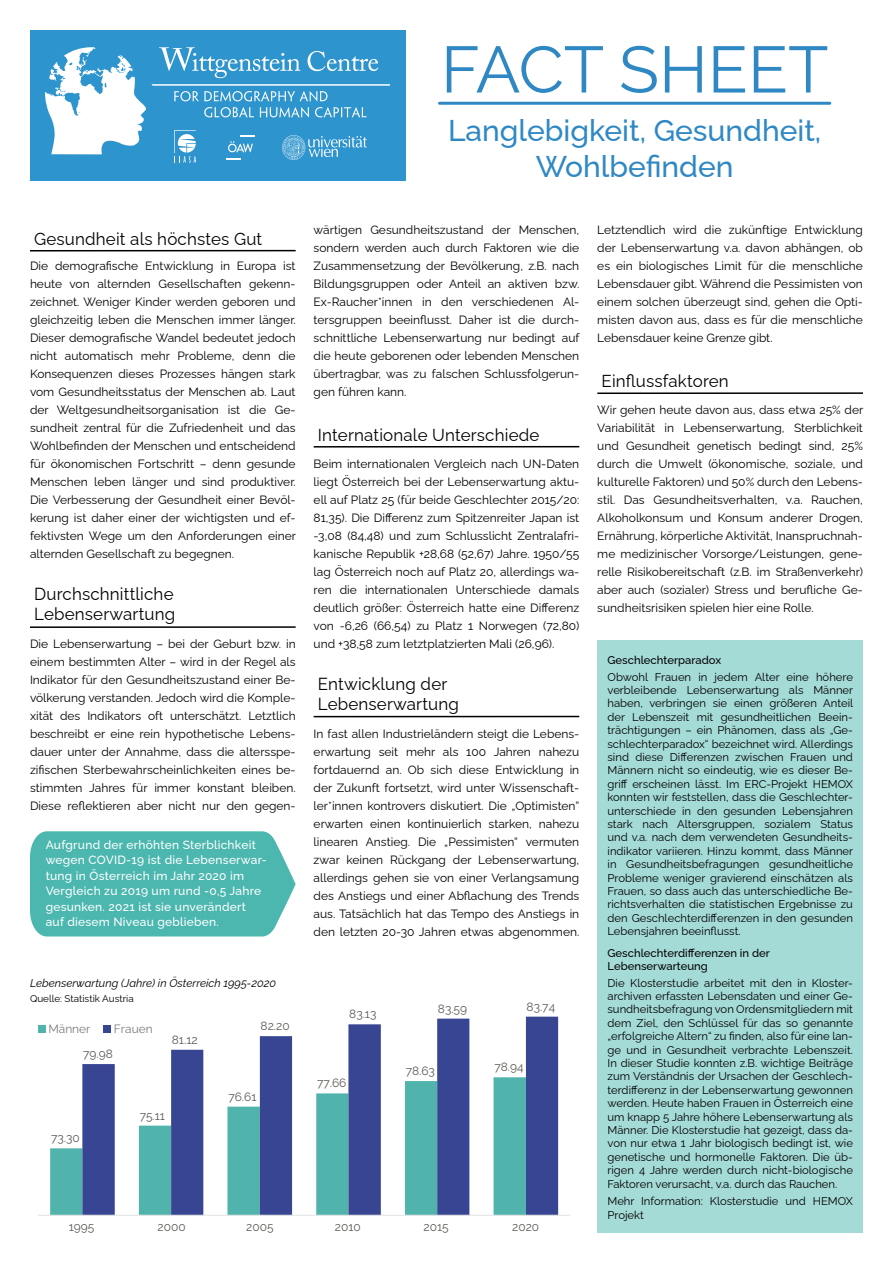
<style>
.page{position:relative;width:893px;height:1263px;background:#fff}
.page>*{position:absolute;margin:0;border:0;box-sizing:border-box;transform-origin:0 0}
.t1{font:65.4px "Raleway";color:#2f88c4}
.t2{font:500 30px/36px "Raleway";color:#2f88c4;text-align:center}
.t3{font:17.4px/19.8px "Raleway";letter-spacing:.01em;color:#000}
.t4{font:17.25px "Raleway";letter-spacing:.01em;color:#000}
.t5{font:12px/18px "Raleway";color:#000;text-align:justify}
.t6{font:500 12px/15.5px "Raleway";letter-spacing:.02em;color:#fff}
.t7{font:12px "Raleway";color:#5c5a56}
.t8{font:12px "Raleway";letter-spacing:-.005em;color:#7b7c7e}
.t9{font:11.25px/13.4px "Raleway";color:#000;text-align:justify}
.t10{font:500 11.25px/13.4px "Raleway";color:#000}
.t11{font:italic 11.25px "Raleway";color:#000}
.t12{font:9.9px "Raleway";color:#000}
</style>
<div class="page">
<hr style="left:30px;top:250px;width:266px;height:1px;background:#000">
<hr style="left:314px;top:446px;width:265px;height:2px;background:#000">
<div style="left:30px;top:831px;width:266px;height:105px;background:#4bb7af"></div>
<div style="left:50px;top:1148px;width:32px;height:67px;background:#51b4ac"></div>
<svg style="left:82px;top:1017px;width:476px;height:198px"></svg>
<hr style="left:38px;top:1215px;width:532px;height:1px;background:#e3e4e4">
<div style="left:38px;top:1025px;width:7px;height:8px;background:#51b4ac"></div>
<div style="left:103px;top:1025px;width:8px;height:8px;background:#384593"></div>
<div style="left:30px;top:30px;width:375px;height:150px;background:#2e94cd"></div>
<svg style="left:45px;top:47px;width:345px;height:116px"></svg>
<hr style="left:439px;top:102px;width:391px;height:3px;background:#2f88c4">
<hr style="left:30px;top:626px;width:266px;height:2px;background:#000">
<hr style="left:314px;top:716px;width:265px;height:1px;background:#000">
<div style="left:597px;top:640px;width:266px;height:593px;background:#a5dbd7"></div>
<hr style="left:597px;top:392px;width:266px;height:2px;background:#000">
<h1 class="t1" style="left:441px;top:17px;width:389px">FACT SHEET</h1>
<h2 class="t2" style="left:448px;top:109px;width:375px">Langlebigkeit, Gesundheit,<br>Wohlbefinden</h2>
<h3 class="t3" style="left:34px;top:227px;width:230px">Gesundheit als höchstes Gut</h3>
<p class="t5" style="left:30px;top:255px;width:267px">Die demografische Entwicklung in Europa ist heute von alternden Gesellschaften gekenn&shy;zeichnet. Weniger Kinder werden geboren und gleichzeitig leben die Menschen immer länger.<br>Dieser demografische Wandel bedeutet jedoch nicht automatisch mehr Probleme, denn die Konsequenzen dieses Prozesses hängen stark vom Gesundheitsstatus der Menschen ab. Laut der Weltgesundheitsorganisation ist die Ge&shy;sundheit zentral für die Zufriedenheit und das Wohlbefinden der Menschen und entscheidend für ökonomischen Fortschritt – denn gesunde Menschen leben länger und sind produktiver.<br>Die Verbesserung der Gesundheit einer Bevöl&shy;kerung ist daher einer der wichtigsten und ef&shy;fektivsten Wege um den Anforderungen einer alternden Gesellschaft zu begegnen.</p>
<h3 class="t3" style="left:34px;top:582px;width:143px">Durchschnittliche<br>Lebenserwartung</h3>
<p class="t5" style="left:30px;top:633px;width:267px">Die Lebenserwartung – bei der Geburt bzw. in einem bestimmten Alter – wird in der Regel als Indikator für den Gesundheitszustand einer Be&shy;völkerung verstanden. Jedoch wird die Komple&shy;xität des Indikators oft unterschätzt. Letztlich beschreibt er eine rein hypothetische Lebens&shy;dauer unter der Annahme, dass die altersspe&shy;zifischen Sterbewahrscheinlichkeiten eines be&shy;stimmten Jahres für immer konstant bleiben.<br>Diese reflektieren aber nicht nur den gegen-</p>
<p class="t6" style="left:46px;top:835px;width:223px">Aufgrund der erhöhten Sterblichkeit wegen COVID-19 ist die Lebenserwar&shy;tung in Österreich im Jahr 2020 im Vergleich zu 2019 um rund -0,5 Jahre gesunken. 2021 ist sie unverändert auf diesem Niveau geblieben.</p>
<p class="t11" style="left:30px;top:973px;width:248px">Lebenserwartung (Jahre) in Österreich 1995-2020</p>
<p class="t12" style="left:30px;top:991px;width:105px">Quelle: Statistik Austria</p>
<p class="t8" style="left:48px;top:1019px;width:43px">Männer</p>
<p class="t8" style="left:114px;top:1019px;width:40px">Frauen</p>
<p class="t7" style="left:83px;top:1044px;width:31px">79.98</p>
<p class="t7" style="left:172px;top:1030px;width:27px">81.12</p>
<p class="t7" style="left:51px;top:1129px;width:30px">73.30</p>
<p class="t7" style="left:140px;top:1106px;width:27px">75.11</p>
<p class="t7" style="left:261px;top:1016px;width:31px">82.20</p>
<p class="t7" style="left:228px;top:1087px;width:30px">76.61</p>
<p class="t5" style="left:314px;top:219px;width:267px">wärtigen Gesundheitszustand der Menschen, sondern werden auch durch Faktoren wie die Zusammensetzung der Bevölkerung, z.B. nach Bildungsgruppen oder Anteil an aktiven bzw.<br>Ex-Raucher*innen in den verschiedenen Al&shy;tersgruppen beeinflusst. Daher ist die durch&shy;schnittliche Lebenserwartung nur bedingt auf die heute geborenen oder lebenden Menschen übertragbar, was zu falschen Schlussfolgerun&shy;gen führen kann.</p>
<h3 class="t4" style="left:318px;top:421px;width:223px">Internationale Unterschiede</h3>
<p class="t5" style="left:314px;top:453px;width:267px">Beim internationalen Vergleich nach UN-Daten liegt Österreich bei der Lebenserwartung aktu&shy;ell auf Platz 25 (für beide Geschlechter 2015/20:<br>81,35). Die Differenz zum Spitzenreiter Japan ist -3,08 (84,48) und zum Schlusslicht Zentralafri&shy;kanische Republik +28,68 (52,67) Jahre. 1950/55 lag Österreich noch auf Platz 20, allerdings wa&shy;ren die internationalen Unterschiede damals deutlich größer: Österreich hatte eine Differenz von -6,26 (66,54) zu Platz 1 Norwegen (72,80) und +38,58 zum letztplatzierten Mali (26,96).</p>
<h3 class="t3" style="left:318px;top:672px;width:143px">Entwicklung der<br>Lebenserwartung</h3>
<p class="t5" style="left:314px;top:723px;width:267px">In fast allen Industrieländern steigt die Lebens&shy;erwartung seit mehr als 100 Jahren nahezu fortdauernd an. Ob sich diese Entwicklung in der Zukunft fortsetzt, wird unter Wissenschaft&shy;ler*innen kontrovers diskutiert. Die „Optimisten“ erwarten einen kontinuierlich starken, nahezu linearen Anstieg. Die „Pessimisten“ vermuten zwar keinen Rückgang der Lebenserwartung, allerdings gehen sie von einer Verlangsamung des Anstiegs und einer Abflachung des Trends aus. Tatsächlich hat das Tempo des Anstiegs in den letzten 20-30 Jahren etwas abgenommen.</p>
<p class="t7" style="left:349px;top:1004px;width:29px">83.13</p>
<p class="t7" style="left:317px;top:1074px;width:31px">77.66</p>
<p class="t7" style="left:438px;top:999px;width:31px">83.59</p>
<p class="t7" style="left:527px;top:997px;width:30px">83.74</p>
<p class="t7" style="left:406px;top:1061px;width:31px">78.63</p>
<p class="t7" style="left:494px;top:1057px;width:31px">78.94</p>
<p class="t5" style="left:597px;top:219px;width:267px">Letztendlich wird die zukünftige Entwicklung der Lebenserwartung v.a. davon abhängen, ob es ein biologisches Limit für die menschliche Lebensdauer gibt. Während die Pessimisten von einem solchen überzeugt sind, gehen die Opti&shy;misten davon aus, dass es für die menschliche Lebensdauer keine Grenze gibt.</p>
<h3 class="t4" style="left:602px;top:367px;width:129px">Einflussfaktoren</h3>
<p class="t5" style="left:597px;top:399px;width:267px">Wir gehen heute davon aus, dass etwa 25% der Variabilität in Lebenserwartung, Sterblichkeit und Gesundheit genetisch bedingt sind, 25% durch die Umwelt (ökonomische, soziale, und kulturelle Faktoren) und 50% durch den Lebens&shy;stil. Das Gesundheitsverhalten, v.a. Rauchen, Alkoholkonsum und Konsum anderer Drogen, Ernährung, körperliche Aktivität, Inanspruchnah&shy;me medizinischer Vorsorge/Leistungen, gene&shy;relle Risikobereitschaft (z.B. im Straßenverkehr) aber auch (sozialer) Stress und berufliche Ge&shy;sundheitsrisiken spielen hier eine Rolle.</p>
<p class="t10" style="left:607px;top:652px;width:115px">Geschlechterparadox</p>
<p class="t9" style="left:607px;top:669px;width:247px">Obwohl Frauen in jedem Alter eine höhere verbleibende Lebenserwartung als Männer haben, verbringen sie einen größeren Anteil der Lebenszeit mit gesundheitlichen Beein&shy;trächtigungen – ein Phänomen, dass als „Ge&shy;schlechterparadox“ bezeichnet wird. Allerdings sind diese Differenzen zwischen Frauen und Männern nicht so eindeutig, wie es dieser Be&shy;griff erscheinen lässt. Im ERC-Projekt HEMOX konnten wir feststellen, dass die Geschlechter&shy;unterschiede in den gesunden Lebensjahren stark nach Altersgruppen, sozialem Status und v.a. nach dem verwendeten Gesundheits&shy;indikator variieren. Hinzu kommt, dass Männer in Gesundheitsbefragungen gesundheitliche Probleme weniger gravierend einschätzen als Frauen, so dass auch das unterschiedliche Be&shy;richtsverhalten die statistischen Ergebnisse zu den Geschlechterdifferenzen in den gesunden Lebensjahren beeinflusst.</p>
<p class="t10" style="left:607px;top:945px;width:164px">Geschlechterdifferenzen in der<br>Lebenserwarteung</p>
<p class="t9" style="left:607px;top:975px;width:247px">Die Klosterstudie arbeitet mit den in Kloster&shy;archiven erfassten Lebensdaten und einer Ge&shy;sundheitsbefragung von Ordensmitgliedern mit dem Ziel, den Schlüssel für das so genannte „erfolgreiche Altern“ zu finden, also für eine lan&shy;ge und in Gesundheit verbrachte Lebenszeit.<br>In dieser Studie konnten z.B. wichtige Beiträge zum Verständnis der Ursachen der Geschlech&shy;terdifferenz in der Lebenserwartung gewonnen werden. Heute haben Frauen in Österreich eine um knapp 5 Jahre höhere Lebenserwartung als Männer. Die Klosterstudie hat gezeigt, dass da&shy;von nur etwa 1 Jahr biologisch bedingt ist, wie genetische und hormonelle Faktoren. Die üb&shy;rigen 4 Jahre werden durch nicht-biologische Faktoren verursacht, v.a. durch das Rauchen.</p>
<p class="t9" style="left:607px;top:1193px;width:247px">Mehr Information: Klosterstudie und HEMOX<br>Projekt</p>
<p class="t7" style="left:69px;top:1217px;width:27px">1995</p>
<p class="t7" style="left:158px;top:1217px;width:30px">2000</p>
<p class="t7" style="left:246px;top:1217px;width:29px">2005</p>
<p class="t7" style="left:335px;top:1217px;width:27px">2010</p>
<p class="t7" style="left:424px;top:1217px;width:27px">2015</p>
<p class="t7" style="left:512px;top:1217px;width:29px">2020</p>
</div>
